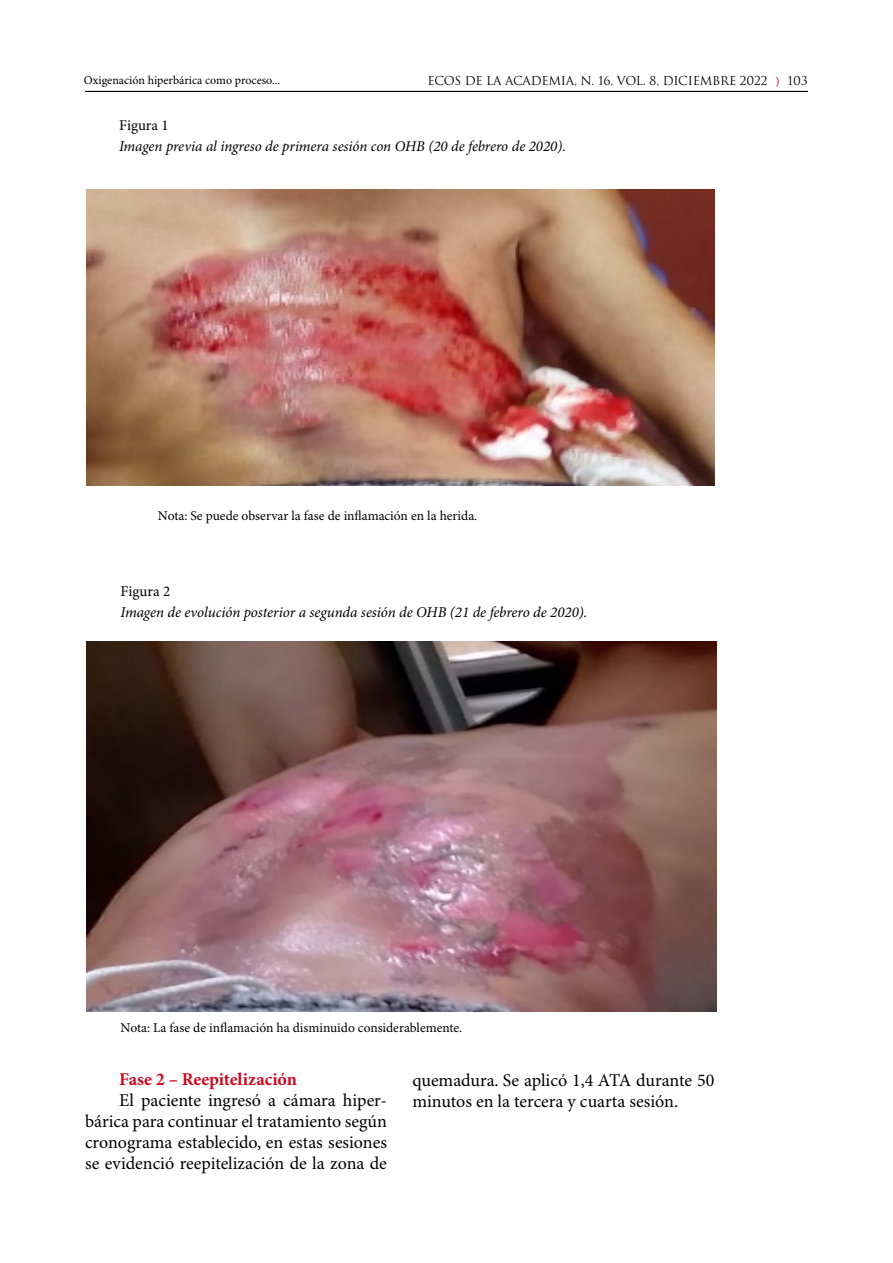
<style>
.page{position:relative;width:893px;height:1263px;background:#fff}
.page>*{position:absolute;margin:0;border:0;box-sizing:border-box;transform-origin:0 0}
.t1{font:18px/21px "Minion Pro";color:#000;text-align:justify}
.t2{font:700 18px "Minion Pro";letter-spacing:-.005em;color:#cd071e}
.t3{font:italic 15px "Minion Pro";letter-spacing:-.005em;color:#000}
.t4{font:15px "Minion Pro";color:#000}
.t5{font:13.5px "Minion Pro";letter-spacing:-.005em;color:#000}
.t6{font:12px "Trajan";letter-spacing:-.02em;color:#000}
.t7{font:12px "Minion Pro";color:#000}
.s1{font-family:"Minion Pro";color:#cd071e}
</style>
<div class="page">
<hr style="left:85px;top:91px;width:723px;height:1px;background:#000">
<img style="left:87px;top:189px;width:627px;height:297px">
<img style="left:87px;top:642px;width:629px;height:369px">
<p class="t6" style="left:427px;top:73px;width:382px">ECOS DE LA ACADEMIA, N. 16, VOL. 8, DICIEMBRE 2022 <span class="s1">)</span> 103</p>
<p class="t7" style="left:84px;top:73px;width:198px">Oxigenación hiperbárica como proceso...</p>
<p class="t4" style="left:119px;top:116px;width:51px">Figura 1</p>
<p class="t3" style="left:119px;top:137px;width:448px">Imagen previa al ingreso de primera sesión con OHB (20 de febrero de 2020).</p>
<p class="t5" style="left:158px;top:508px;width:321px">Nota: Se puede observar la fase de inflamación en la herida.</p>
<p class="t4" style="left:121px;top:582px;width:51px">Figura 2</p>
<p class="t3" style="left:121px;top:603px;width:468px">Imagen de evolución posterior a segunda sesión de OHB (21 de febrero de 2020).</p>
<p class="t5" style="left:121px;top:1020px;width:343px">Nota: La fase de inflamación ha disminuido considerablemente.</p>
<p class="t2" style="left:119px;top:1068px;width:179px">Fase 2 – Reepitelización</p>
<p class="t1" style="left:85px;top:1090px;width:303px;text-indent:34px">El paciente ingresó a cámara hiper&shy;bárica para continuar el tratamiento según cronograma establecido, en estas sesiones se evidenció reepitelización de la zona de</p>
<p class="t1" style="left:412px;top:1070px;width:303px">quemadura. Se aplicó 1,4 ATA durante 50 minutos en la tercera y cuarta sesión.</p>
</div>
